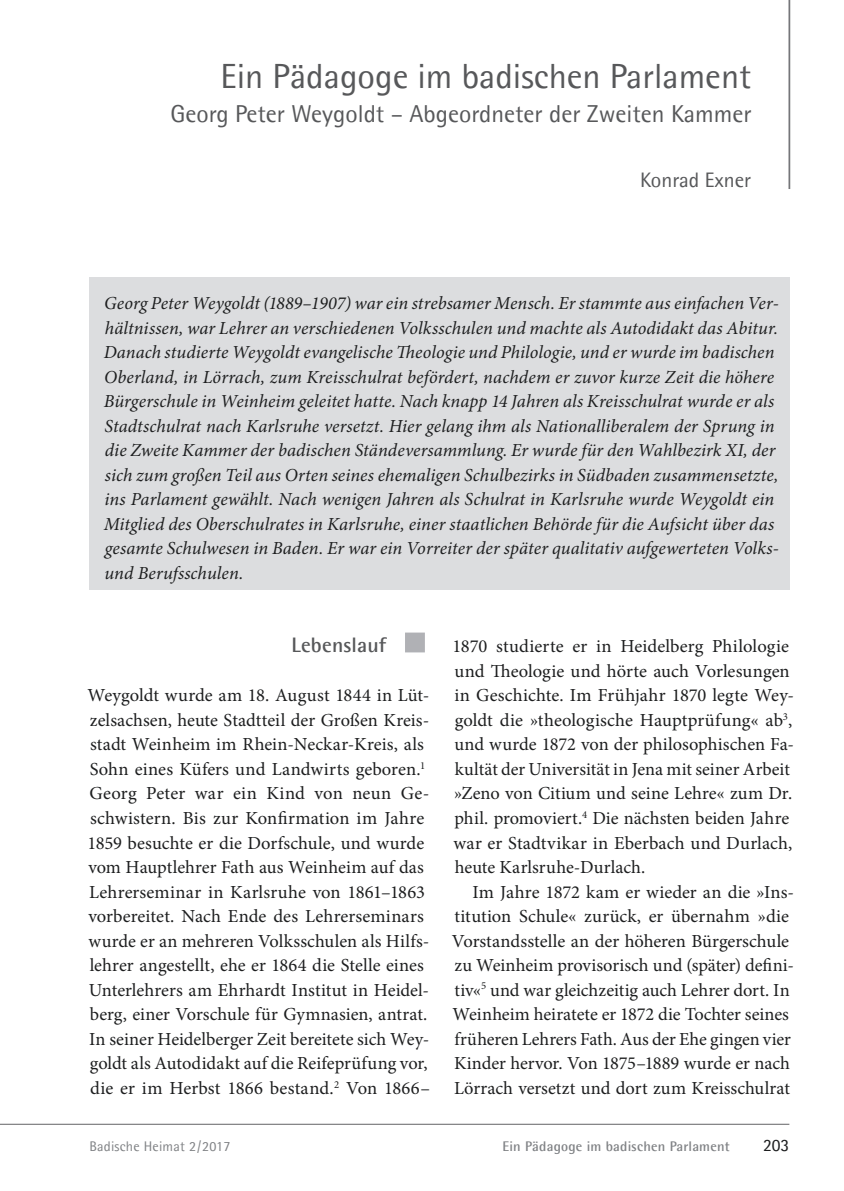
<style>
.page{position:relative;width:844px;height:1191px;background:#fff}
.page>*{position:absolute;margin:0;border:0;box-sizing:border-box;transform-origin:0 0}
.t1{font:35px "Agfa Rotis Semisans";color:#57585a}
.t2{font:24.5px "Agfa Rotis Semisans";color:#57585a}
.t3{font:21px "Agfa Rotis Semisans";color:#57585a}
.t4{font:700 21px "Agfa Rotis Semisans";letter-spacing:.01em;color:#57585a}
.t5{font:18.38px/24.5px "Minion Pro";color:#1d1e1f}
.t6{font:italic 18.38px/24.5px "Minion Pro";color:#1d1e1f}
.t7{font:17.5px "Agfa Rotis Semisans";color:#1d1e1f}
.t8{font:700 14px "Agfa Rotis Semisans";letter-spacing:.015em;color:#808285}
.t9{font:14px "Agfa Rotis Semisans";letter-spacing:.015em;color:#808285}
</style>
<div class="page">
<hr style="left:0;top:1124px;width:789px;height:1px;background:#636366">
<hr style="left:788px;top:0;width:2px;height:189px;background:#757679">
<div style="left:405px;top:632px;width:20px;height:20px;background:#b0b1b5"></div>
<div style="left:90px;top:277px;width:699px;height:312px;background:#dcdddf"></div>
<p class="t1" style="left:220px;top:56px;width:532px">Ein Pädagoge im badischen Parlament</p>
<p class="t2" style="left:170px;top:99px;width:582px">Georg Peter Weygoldt – Abgeordneter der Zweiten Kammer</p>
<p class="t3" style="left:640px;top:167px;width:113px">Konrad Exner</p>
<p class="t6" style="left:104px;top:293px;width:676px">Georg Peter Weygoldt (1889–1907) war ein strebsamer Mensch. Er stammte aus einfachen Ver&shy;hältnissen, war Lehrer an verschiedenen Volksschulen und machte als Autodidakt das Abitur.<br>Danach studierte Weygoldt evangelische Theologie und Philologie, und er wurde im badischen Oberland, in Lörrach, zum Kreisschulrat befördert, nachdem er zuvor kurze Zeit die höhere Bürgerschule in Weinheim geleitet hatte. Nach knapp 14 Jahren als Kreisschulrat wurde er als Stadtschulrat nach Karlsruhe versetzt. Hier gelang ihm als Nationalliberalem der Sprung in die Zweite Kammer der badischen Ständeversammlung. Er wurde für den Wahlbezirk XI, der sich zum großen Teil aus Orten seines ehemaligen Schulbezirks in Südbaden zusammensetzte, ins Parlament gewählt. Nach wenigen Jahren als Schulrat in Karlsruhe wurde Weygoldt ein Mitglied des Oberschulrates in Karlsruhe, einer staatlichen Behörde für die Aufsicht über das gesamte Schulwesen in Baden. Er war ein Vorreiter der später qualitativ aufgewerteten Volks&shy;und Berufsschulen.</p>
<p class="t4" style="left:291px;top:632px;width:96px">Lebenslauf</p>
<p class="t5" style="left:88px;top:685px;width:344px">Weygoldt wurde am 18. August 1844 in Lüt&shy;zelsachsen, heute Stadtteil der Großen Kreis&shy;stadt Weinheim im Rhein-Neckar-Kreis, als Sohn eines Küfers und Landwirts geboren.<sup>1<br></sup>Georg Peter war ein Kind von neun Ge&shy;schwistern. Bis zur Konfirmation im Jahre 1859 besuchte er die Dorfschule, und wurde vom Hauptlehrer Fath aus Weinheim auf das Lehrerseminar in Karlsruhe von 1861–1863 vorbereitet. Nach Ende des Lehrerseminars wurde er an mehreren Volksschulen als Hilfs&shy;lehrer angestellt, ehe er 1864 die Stelle eines Unterlehrers am Ehrhardt Institut in Heidel&shy;berg, einer Vorschule für Gymnasien, antrat.<br>In seiner Heidelberger Zeit bereitete sich Wey&shy;goldt als Autodidakt auf die Reifeprüfung vor, die er im Herbst 1866 bestand.<sup>2</sup> Von 1866–</p>
<p class="t5" style="left:452px;top:636px;width:338px">1870 studierte er in Heidelberg Philologie</p>
<p class="t5" style="left:454px;top:660px;width:337px">und Theologie und hörte auch Vorlesungen</p>
<p class="t5" style="left:454px;top:685px;width:341px">in Geschichte. Im Frühjahr 1870 legte Wey-</p>
<p class="t5" style="left:454px;top:709px;width:339px">goldt die »theologische Hauptprüfung« ab<sup>3</sup>,</p>
<p class="t5" style="left:454px;top:734px;width:341px">und wurde 1872 von der philosophischen Fa-</p>
<p class="t5" style="left:454px;top:758px;width:336px">kultät der Universität in Jena mit seiner Arbeit</p>
<p class="t5" style="left:454px;top:783px;width:339px">»Zeno von Citium und seine Lehre« zum Dr.</p>
<p class="t5" style="left:454px;top:807px;width:336px">phil. promoviert.<sup>4</sup> Die nächsten beiden Jahre</p>
<p class="t5" style="left:453px;top:832px;width:340px">war er Stadtvikar in Eberbach und Durlach,</p>
<p class="t5" style="left:454px;top:856px;width:192px">heute Karlsruhe-Durlach.</p>
<p class="t5" style="left:472px;top:881px;width:323px">Im Jahre 1872 kam er wieder an die »Ins-</p>
<p class="t5" style="left:454px;top:905px;width:336px">titution Schule« zurück, er übernahm »die</p>
<p class="t5" style="left:452px;top:930px;width:338px">Vorstandsstelle an der höheren Bürgerschule</p>
<p class="t5" style="left:454px;top:954px;width:341px">zu Weinheim provisorisch und (später) defini-</p>
<p class="t5" style="left:454px;top:979px;width:337px">tiv«<sup>5</sup> und war gleichzeitig auch Lehrer dort. In</p>
<p class="t5" style="left:452px;top:1003px;width:338px">Weinheim heiratete er 1872 die Tochter seines</p>
<p class="t5" style="left:454px;top:1028px;width:338px">früheren Lehrers Fath. Aus der Ehe gingen vier</p>
<p class="t5" style="left:454px;top:1052px;width:337px">Kinder hervor. Von 1875–1889 wurde er nach</p>
<p class="t5" style="left:454px;top:1077px;width:337px">Lörrach versetzt und dort zum Kreisschulrat</p>
<p class="t9" style="left:89px;top:1137px;width:142px">Badische Heimat 2 / 2017</p>
<p class="t8" style="left:502px;top:1137px;width:229px">Ein Pädagoge im badischen Parlament</p>
<p class="t7" style="left:762px;top:1134px;width:28px">203</p>
</div>
